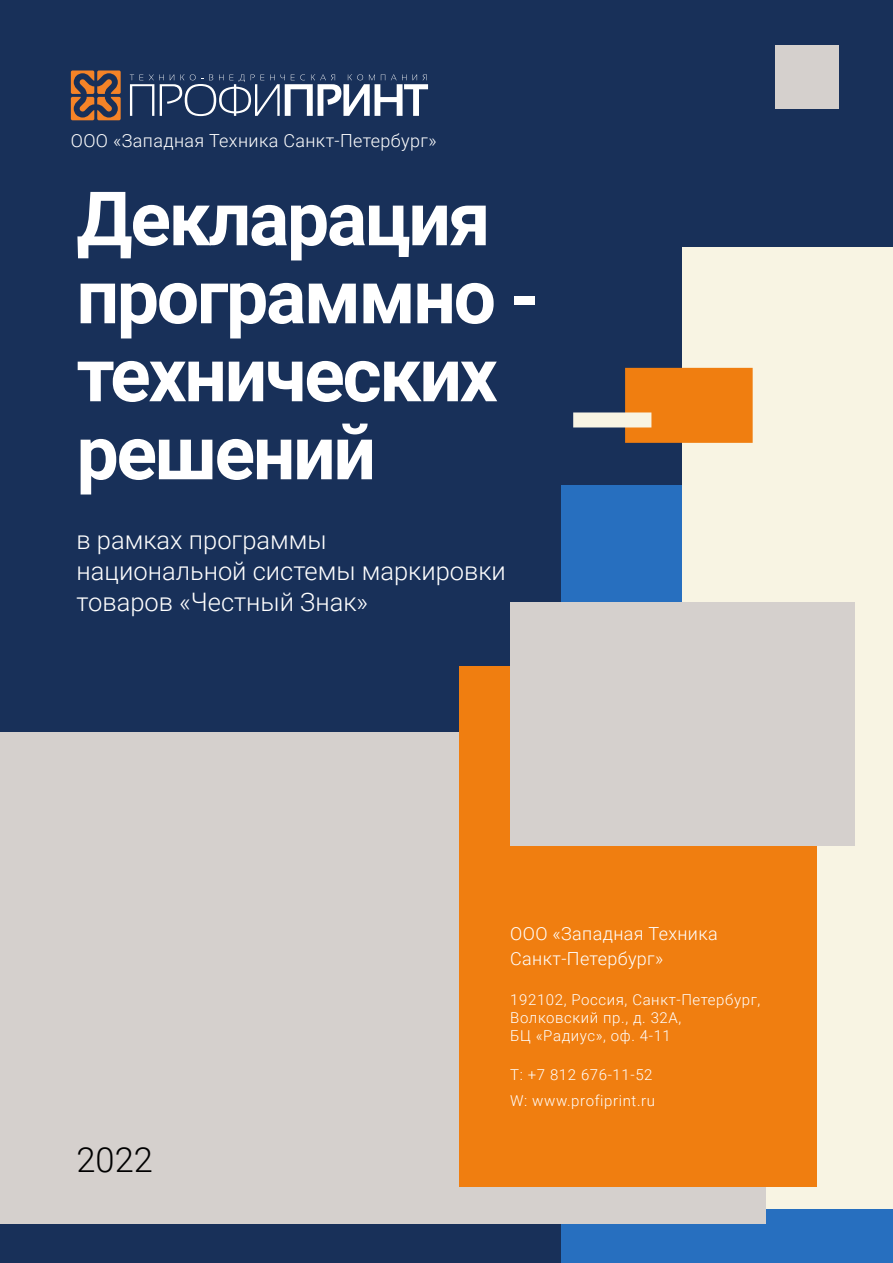
<style>
.page{position:relative;width:893px;height:1263px;background:#183059}
.page>*{position:absolute;margin:0;border:0;box-sizing:border-box;transform-origin:0 0}
.t1{font:700 75px/78px "Roboto";letter-spacing:-.03em;color:#fff}
.t2{font:300 34.5px "Roboto";color:#000}
.t3{font:300 25.5px/30.6px "Roboto";color:#fff}
.t4{font:300 18px/25.5px "Roboto";letter-spacing:.02em;color:#fff}
.t5{font:300 15px/18px "Roboto";letter-spacing:.04em;color:#fff}
</style>
<div class="page">
<div style="left:561px;top:485px;width:332px;height:778px;background:#276fbf"></div>
<div style="left:682px;top:247px;width:211px;height:961px;background:#f8f4e3"></div>
<div style="left:0;top:732px;width:765px;height:492px;background:#d5d0cd"></div>
<div style="left:459px;top:666px;width:357px;height:520px;background:#f07e10"></div>
<div style="left:775px;top:45px;width:64px;height:63px;background:#d5d0cd"></div>
<div style="left:510px;top:602px;width:345px;height:244px;background:#d5d0cd"></div>
<div style="left:625px;top:368px;width:128px;height:75px;background:#f07e10"></div>
<div style="left:573px;top:412px;width:78px;height:15px;background:#f8f4e3"></div>
<svg style="left:130px;top:74px;width:298px;height:42px"></svg>
<svg style="left:71px;top:70px;width:50px;height:50px"></svg>
<p class="t4" style="left:71px;top:127px;width:367px">ООО «Западная Техника Санкт-Петербург»</p>
<h1 class="t1" style="left:77px;top:177px;width:464px">Декларация программно - технических решений</h1>
<h3 class="t3" style="left:77px;top:524px;width:431px">в рамках программы<br>национальной системы маркировки товаров «Честный Знак»</h3>
<p class="t4" style="left:510px;top:920px;width:209px">ООО «Западная Техника<br>Санкт-Петербург»</p>
<h2 class="t2" style="left:77px;top:1136px;width:78px">2022</h2>
<p class="t5" style="left:510px;top:990px;width:252px">192102, Россия, Санкт-Петербург,<br>Волковский пр., д. 32А,<br>БЦ «Радиус», оф. 4-11</p>
<p class="t5" style="left:510px;top:1061px;width:146px;line-height:25.5px">Т: +7 812 676-11-52<br>W: www.profiprint.ru</p>
</div>
